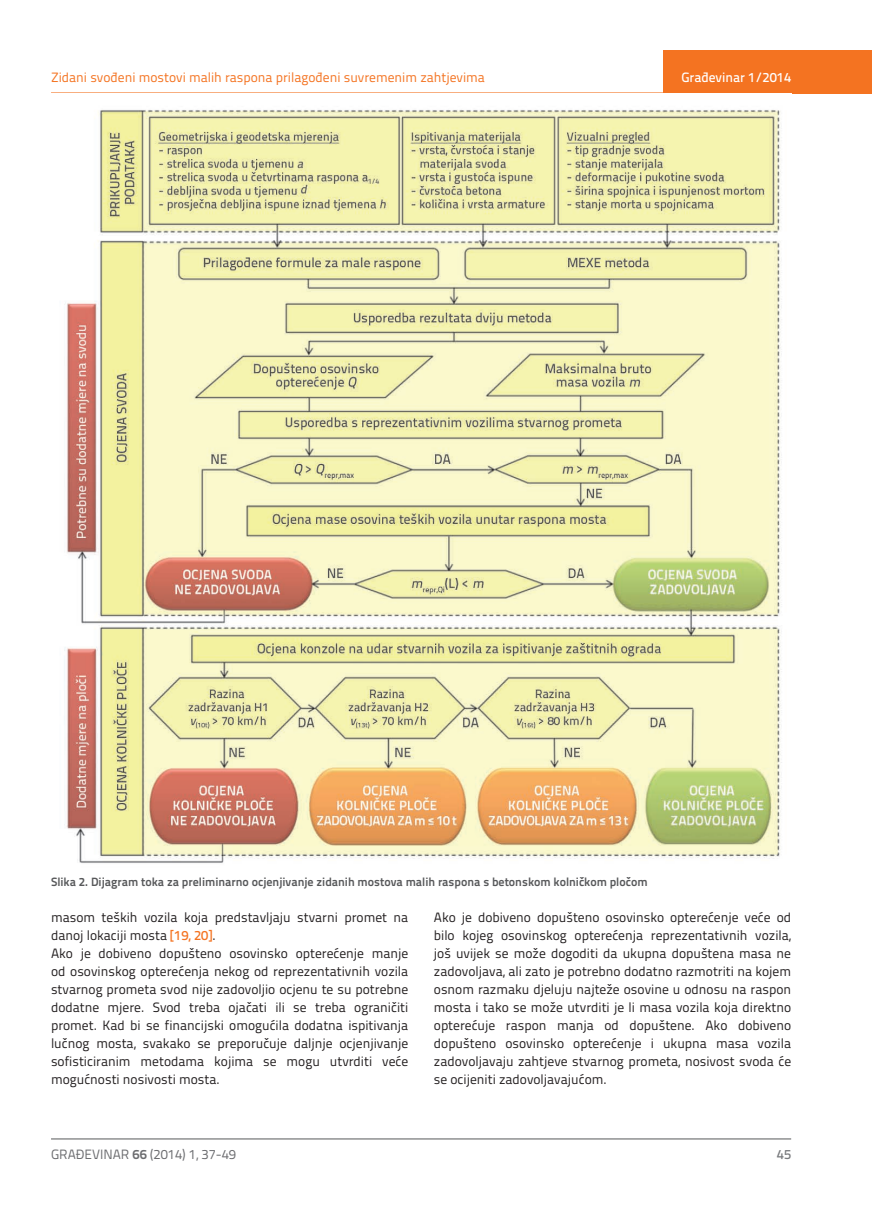
<style>
.page{position:relative;width:872px;height:1212px;background:#fff}
.page>*{position:absolute;margin:0;border:0;box-sizing:border-box;transform-origin:0 0}
.t1{font:13.5px/18px "Titillium Text 22 L";color:#231f20}
.t2{font:13.5px "Titillium Text 22 L";color:#f47321}
.t3{font:13.5px "Titillium Text 22 L";color:#6c6d70}
.t4{font:500 13.5px "Titillium Text 22 L";color:#fff}
.t5{font:500 13.5px "Titillium Text 22 L";color:#787a7d}
.t6{font:700 12px "Titillium Text 22 L";color:#57585a}
.s1{font-weight:500;color:#f47321}
.s2{font-weight:700}
</style>
<div class="page">
<hr style="left:51px;top:92px;width:821px;height:2px;background:#f47321">
<div style="left:663px;top:50px;width:209px;height:44px;background:#f47321"></div>
<hr style="left:51px;top:1139px;width:740px;height:1px;background:#57585a">
<img style="left:64px;top:110px;width:718px;height:753px">
<p class="t2" style="left:51px;top:68px;width:435px">Zidani svođeni mostovi malih raspona prilagođeni suvremenim zahtjevima</p>
<p class="t4" style="left:681px;top:67px;width:111px">Građevinar 1/2014</p>
<p class="t6" style="left:51px;top:873px;width:598px">Slika 2. Dijagram toka za preliminarno ocjenjivanje zidanih mostova malih raspona s betonskom kolničkom pločom</p>
<p class="t1" style="left:51px;top:908px;width:359px">masom teških vozila koja predstavljaju stvarni promet na danoj lokaciji mosta <span class="s1">[19, 20]</span>.<br>Ako je dobiveno dopušteno osovinsko opterećenje manje od osovinskog opterećenja nekog od reprezentativnih vozila stvarnog prometa svod nije zadovoljio ocjenu te su potrebne dodatne mjere. Svod treba ojačati ili se treba ograničiti promet. Kad bi se financijski omogućila dodatna ispitivanja lučnog mosta, svakako se preporučuje daljnje ocjenjivanje sofisticiranim metodama kojima se mogu utvrditi veće mogućnosti nosivosti mosta.</p>
<p class="t1" style="left:434px;top:908px;width:359px;text-align:justify">Ako je dobiveno dopušteno osovinsko opterećenje veće od bilo kojeg osovinskog opterećenja reprezentativnih vozila, još uvijek se može dogoditi da ukupna dopuštena masa ne zadovoljava, ali zato je potrebno dodatno razmotriti na kojem osnom razmaku djeluju najteže osovine u odnosu na raspon mosta i tako se može utvrditi je li masa vozila koja direktno opterećuje raspon manja od dopuštene. Ako dobiveno dopušteno osovinsko opterećenje i ukupna masa vozila zadovoljavaju zahtjeve stvarnog prometa, nosivost svoda će se ocijeniti zadovoljavajućom.</p>
<p class="t3" style="left:51px;top:1144px;width:186px">GRAĐEVINAR <span class="s2">66</span> (2014) 1, 37-49</p>
<p class="t5" style="left:777px;top:1144px;width:16px">45</p>
</div>
